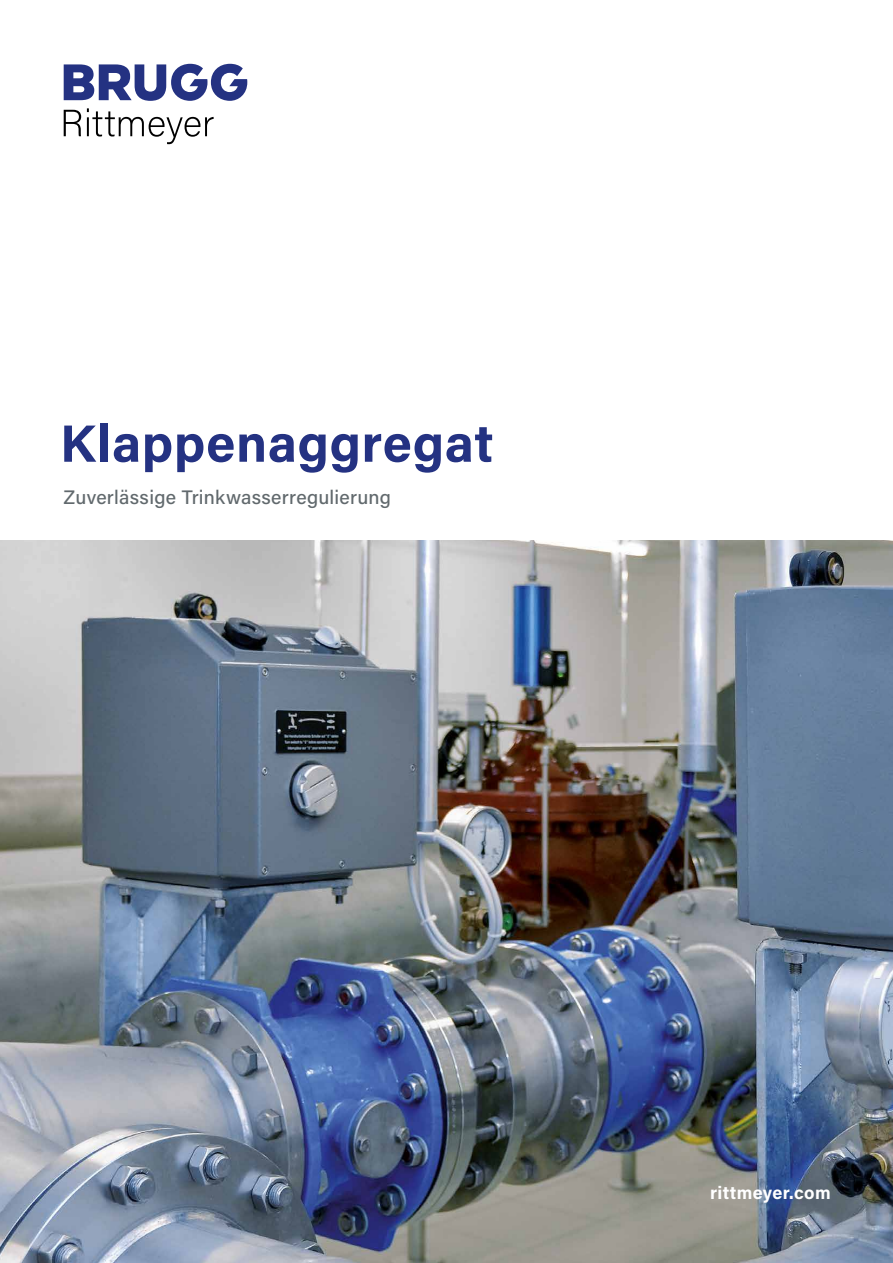
<style>
.page{position:relative;width:893px;height:1263px;background:#fff}
.page>*{position:absolute;margin:0;border:0;box-sizing:border-box;transform-origin:0 0}
.t1{font:700 52.5px "Acumin Pro";letter-spacing:.01em;color:#243282}
.t2{font:500 19.5px "Acumin Pro";letter-spacing:.01em;color:#61696d}
.t3{font:700 18px "Acumin Pro";letter-spacing:.02em;color:#fff}
</style>
<div class="page">
<img style="left:0;top:540px;width:893px;height:723px">
<svg style="left:64px;top:64px;width:183px;height:37px"></svg>
<svg style="left:64px;top:108px;width:150px;height:36px"></svg>
<h1 class="t1" style="left:60px;top:406px;width:435px">Klappenaggregat</h1>
<p class="t2" style="left:63px;top:484px;width:329px">Zuverlässige Trinkwasserregulierung</p>
<p class="t3" style="left:710px;top:1180px;width:122px">rittmeyer.com</p>
</div>
